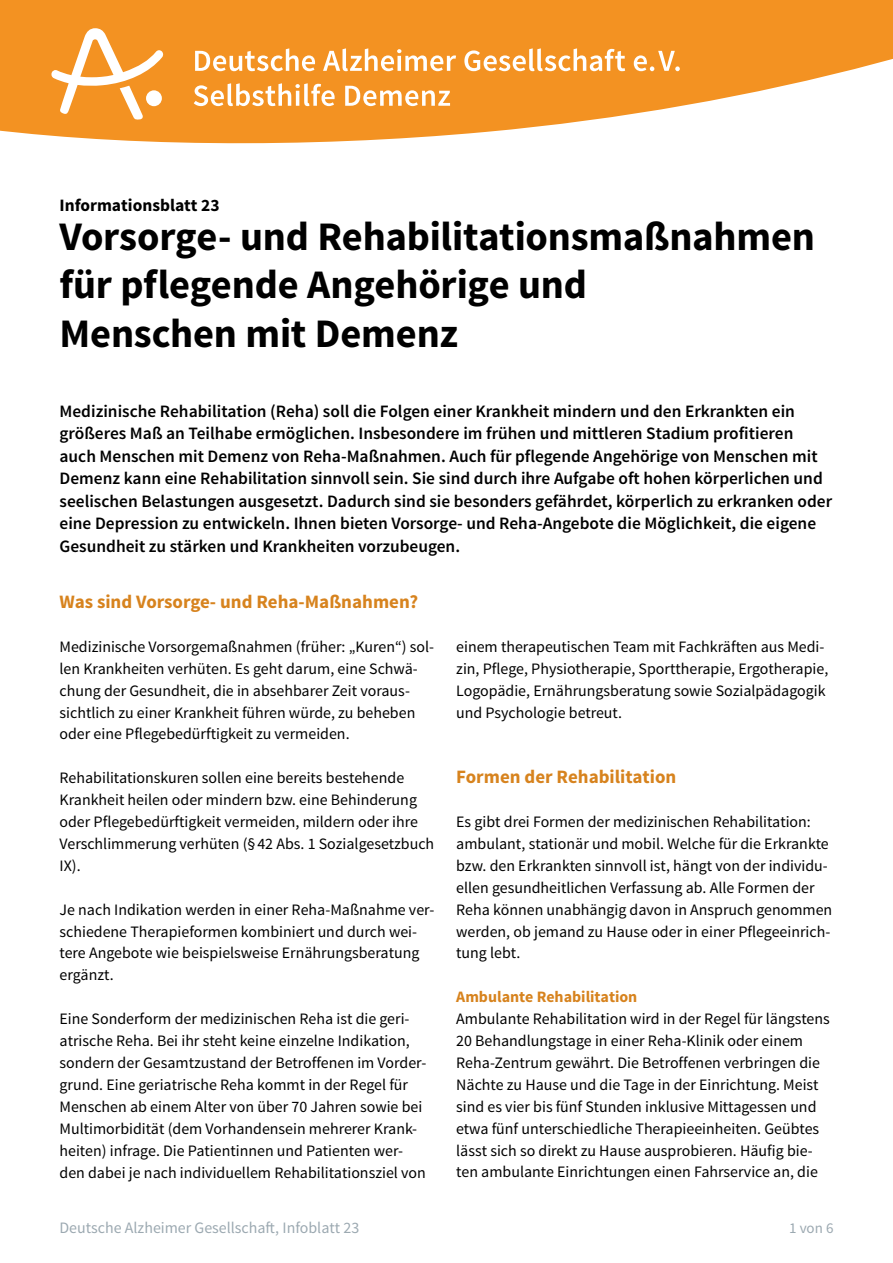
<style>
.page{position:relative;width:893px;height:1263px;background:#fff}
.page>*{position:absolute;margin:0;border:0;box-sizing:border-box;transform-origin:0 0}
.Headline_27{font:700 40.5px/48.8px "Source Sans Pro";letter-spacing:-.005em;color:#000}
.Zwischenüberschrift_grösser{font:700 18.9px "Source Sans Pro";color:#d7831e}
.zusammenfassung{font:600 17.4px/22.5px "Source Sans Pro";color:#000}
.t1{font:700 17.4px "Source Sans Pro";color:#000}
.fließtext_ohne-Abstand{font:15.9px/21.9px "Source Sans Pro";color:#000}
.fließtext_ohne_3trenn{font:15.9px/21.9px "Source Sans Pro";color:#000}
.t2{font:15.9px "Source Sans Pro";color:#9ca9b1}
.Zwischenüberschrift_klein{font:700 15.9px "Source Sans Pro";color:#d7831e}
.t3{font:15px "Source Sans Pro";color:#9ca9b1}
</style>
<div class="page">
<svg style="left:0;top:0;width:893px;height:143px;fill:#f39222"></svg>
<svg style="left:51px;top:28px;width:112px;height:92px"></svg>
<svg style="left:195px;top:48px;width:120px;height:23px"></svg>
<svg style="left:323px;top:48px;width:133px;height:23px"></svg>
<svg style="left:464px;top:48px;width:161px;height:23px"></svg>
<svg style="left:634px;top:51px;width:46px;height:20px"></svg>
<svg style="left:194px;top:83px;width:141px;height:23px"></svg>
<svg style="left:345px;top:86px;width:105px;height:20px"></svg>
<p class="t1" style="left:60px;top:194px;width:162px">Informationsblatt 23</p>
<h1 class="Headline_27" style="left:60px;top:213px;width:757px">Vorsorge- und Rehabilitationsmaßnahmen für pflegende Angehörige und<br>Menschen mit Demenz</h1>
<p class="zusammenfassung" style="left:60px;top:400px;width:774px">Medizinische Rehabilitation (Reha) soll die Folgen einer Krankheit mindern und den Erkrankten ein größeres Maß an Teilhabe ermöglichen. Insbesondere im frühen und mittleren Stadium profitieren auch Menschen mit Demenz von Reha-Maßnahmen. Auch für pflegende Angehörige von Menschen mit Demenz kann eine Rehabilitation sinnvoll sein. Sie sind durch ihre Aufgabe oft hohen körperlichen und seelischen Belastungen ausgesetzt. Dadurch sind sie besonders gefährdet, körperlich zu erkranken oder eine Depression zu entwickeln. Ihnen bieten Vorsorge- und Reha-Angebote die Möglichkeit, die eigene Gesundheit zu stärken und Krankheiten vorzubeugen.</p>
<h2 class="Zwischenüberschrift_grösser" style="left:60px;top:590px;width:360px">Was sind Vorsorge- und Reha-Maßnahmen?</h2>
<p class="fließtext_ohne-Abstand" style="left:60px;top:636px;width:376px">Medizinische Vorsorgemaßnahmen (früher: „Kuren“) sol&shy;len Krankheiten verhüten. Es geht darum, eine Schwä&shy;chung der Gesundheit, die in absehbarer Zeit voraus&shy;sichtlich zu einer Krankheit führen würde, zu beheben oder eine Pflegebedürftigkeit zu vermeiden.</p>
<p class="fließtext_ohne-Abstand" style="left:60px;top:767px;width:376px">Rehabilitationskuren sollen eine bereits bestehende Krankheit heilen oder mindern bzw. eine Behinderung oder Pflegebedürftigkeit vermeiden, mildern oder ihre Verschlimmerung verhüten (§ 42 Abs. 1 Sozialgesetzbuch IX).</p>
<p class="fließtext_ohne-Abstand" style="left:60px;top:899px;width:376px">Je nach Indikation werden in einer Reha-Maßnahme ver&shy;schiedene Therapieformen kombiniert und durch wei&shy;tere Angebote wie beispielsweise Ernährungsberatung ergänzt.</p>
<p class="fließtext_ohne-Abstand" style="left:60px;top:1008px;width:368px">Eine Sonderform der medizinischen Reha ist die geri&shy;atrische Reha. Bei ihr steht keine einzelne Indikation, sondern der Gesamtzustand der Betroffenen im Vorder&shy;grund. Eine geriatrische Reha kommt in der Regel für Menschen ab einem Alter von über 70 Jahren sowie bei Multimorbidität (dem Vorhandensein mehrerer Krank&shy;heiten) infrage. Die Patientinnen und Patienten wer&shy;den dabei je nach individuellem Rehabilitationsziel von</p>
<p class="fließtext_ohne-Abstand" style="left:456px;top:636px;width:374px">einem therapeutischen Team mit Fachkräften aus Medi&shy;zin, Pflege, Physiotherapie, Sporttherapie, Ergotherapie, Logopädie, Ernährungsberatung sowie Sozialpädagogik und Psychologie betreut.</p>
<h2 class="Zwischenüberschrift_grösser" style="left:456px;top:765px;width:222px">Formen der Rehabilitation</h2>
<p class="fließtext_ohne-Abstand" style="left:456px;top:811px;width:378px">Es gibt drei Formen der medizinischen Rehabilitation: ambulant, stationär und mobil. Welche für die Erkrankte bzw. den Erkrankten sinnvoll ist, hängt von der individu&shy;ellen gesundheitlichen Verfassung ab. Alle Formen der Reha können unabhängig davon in Anspruch genommen werden, ob jemand zu Hause oder in einer Pflegeeinrich&shy;tung lebt.</p>
<h3 class="Zwischenüberschrift_klein" style="left:456px;top:987px;width:183px">Ambulante Rehabilitation</h3>
<p class="fließtext_ohne_3trenn" style="left:456px;top:1008px;width:375px">Ambulante Rehabilitation wird in der Regel für längstens 20 Behandlungstage in einer Reha-Klinik oder einem Reha-Zentrum gewährt. Die Betroffenen verbringen die Nächte zu Hause und die Tage in der Einrichtung. Meist sind es vier bis fünf Stunden inklusive Mittagessen und etwa fünf unterschiedliche Therapieeinheiten. Geübtes lässt sich so direkt zu Hause ausprobieren. Häufig bie&shy;ten ambulante Einrichtungen einen Fahrservice an, die</p>
<p class="t2" style="left:60px;top:1218px;width:301px">Deutsche Alzheimer Gesellschaft, Infoblatt 23</p>
<p class="t3" style="left:789px;top:1219px;width:46px">1 von 6</p>
</div>
